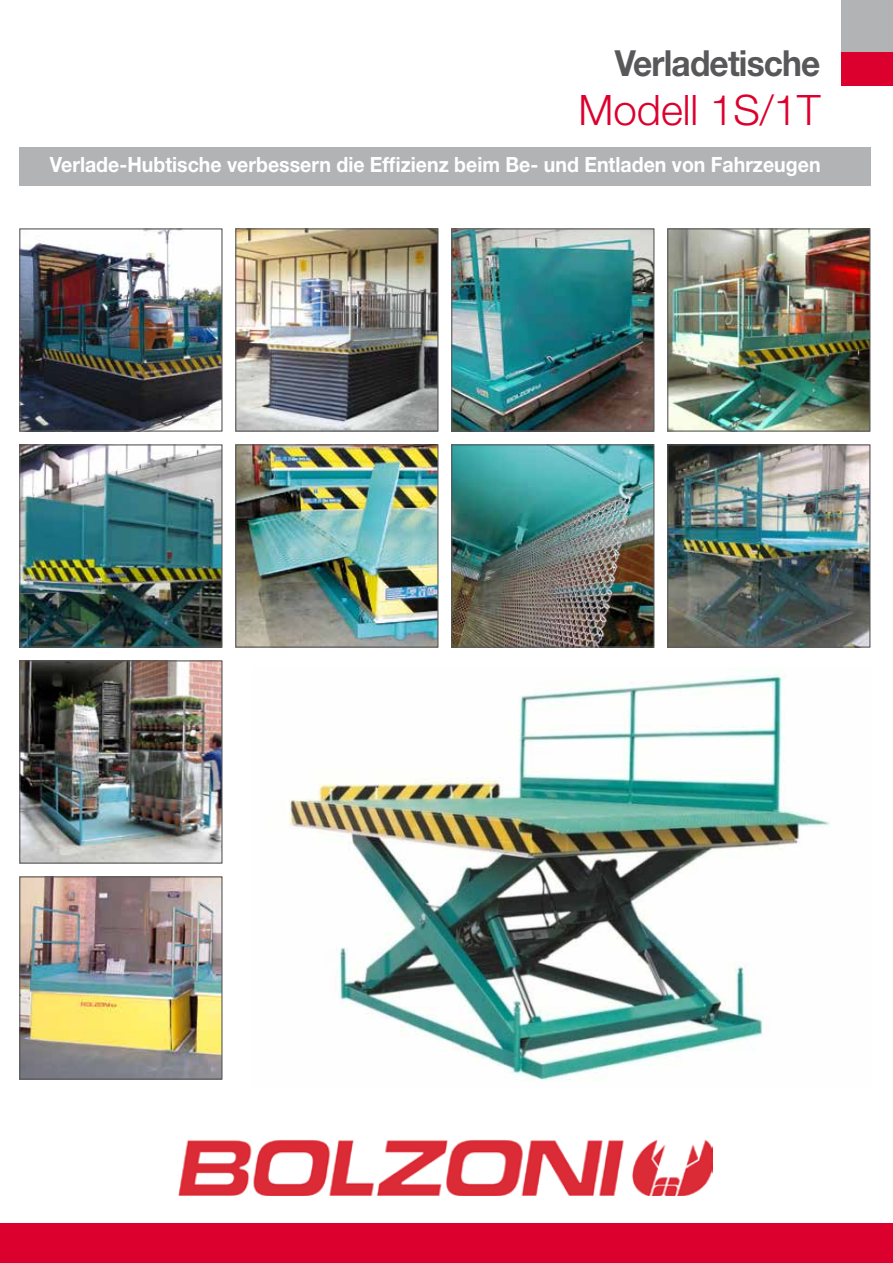
<style>
.page{position:relative;width:893px;height:1263px;background:#fff}
.page>*{position:absolute;margin:0;border:0;box-sizing:border-box;transform-origin:0 0}
.t1{font:300 42px "Helvetica Neue LT Std";color:#dc002e}
.t2{font:700 36px "Helvetica Neue LT Std";letter-spacing:-.025em;color:#58585a;scale:.93 1}
.t3{font:700 21px "Helvetica Neue LT Std";color:#fff;scale:.93 1}
</style>
<div class="page">
<div style="left:0;top:1224px;width:893px;height:39px;background:#dc002e"></div>
<div style="left:842px;top:51px;width:51px;height:34px;background:#dc002e"></div>
<div style="left:842px;top:0;width:51px;height:51px;background:#b1b3b4"></div>
<img style="left:21px;top:878px;width:200px;height:199px">
<div style="left:19px;top:876px;width:204px;height:203px;border:1px solid #58585a"></div>
<img style="left:21px;top:662px;width:200px;height:200px">
<div style="left:19px;top:660px;width:204px;height:204px;border:1px solid #58585a"></div>
<img style="left:237px;top:446px;width:199px;height:200px">
<div style="left:235px;top:444px;width:203px;height:204px;border:1px solid #58585a"></div>
<img style="left:669px;top:446px;width:199px;height:200px">
<div style="left:667px;top:444px;width:203px;height:204px;border:1px solid #58585a"></div>
<img style="left:453px;top:230px;width:199px;height:200px">
<div style="left:451px;top:228px;width:203px;height:204px;border:1px solid #58585a"></div>
<img style="left:453px;top:446px;width:199px;height:200px">
<div style="left:451px;top:444px;width:203px;height:204px;border:1px solid #58585a"></div>
<img style="left:237px;top:230px;width:199px;height:200px">
<div style="left:235px;top:228px;width:203px;height:204px;border:1px solid #58585a"></div>
<img style="left:669px;top:230px;width:199px;height:200px">
<div style="left:667px;top:228px;width:203px;height:204px;border:1px solid #58585a"></div>
<img style="left:21px;top:230px;width:200px;height:200px">
<div style="left:19px;top:228px;width:204px;height:204px;border:1px solid #58585a"></div>
<img style="left:21px;top:446px;width:200px;height:200px">
<div style="left:19px;top:444px;width:204px;height:204px;border:1px solid #58585a"></div>
<img style="left:179px;top:1140px;width:534px;height:55px">
<img style="left:287px;top:668px;width:543px;height:413px">
<div style="left:19px;top:147px;width:851px;height:38px;background:#b1b3b4"></div>
<h2 class="t2" style="left:615px;top:41px;width:223px">Verladetische</h2>
<h1 class="t1" style="left:578px;top:85px;width:243px">Modell 1S/1T</h1>
<p class="t3" style="left:50px;top:152px;width:830px">Verlade-Hubtische verbessern die Effizienz beim Be- und Entladen von Fahrzeugen</p>
</div>
